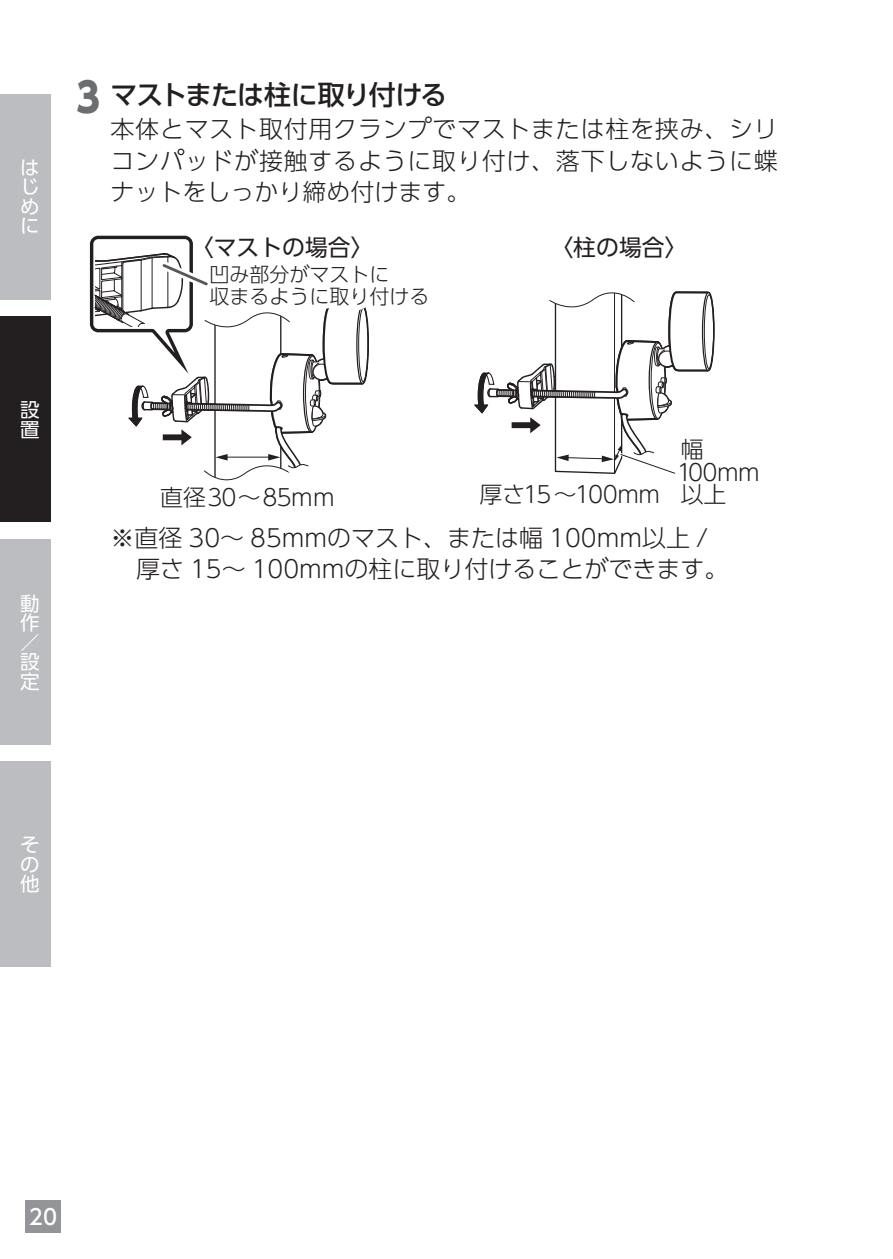
<style>
.page{position:relative;width:893px;height:1259px;background:#fff}
.page>*{position:absolute;margin:0;border:0;box-sizing:border-box;transform-origin:0 0}
.t1{font:500 27px "UD Shin Go Pro";letter-spacing:-.04em;color:#231f20}
.t2{font:300 24px/31.5px "UD Shin Go Pro";color:#231f20;text-align:justify}
.t3{font:300 22.8px/22.8px "UD Shin Go Pro";letter-spacing:-.02em;color:#231f20}
.t4{font:22.8px "UD Shin Go Pro";color:#231f20}
.t5{font:500 21.3px "UD Shin Go Pro";color:#fff}
.t6{font:300 20.1px/21.3px "UD Shin Go Pro";color:#231f20}
.t7{font:19.5px/19.5px "UD Shin Go Pro";color:#fff;text-align:justify}
.s1{font-weight:800;font-size:40.5px;color:#6c6d70}
</style>
<div class="page">
<div style="left:25px;top:1200px;width:36px;height:33px;background:#939598"></div>
<div style="left:0;top:94px;width:51px;height:205px;background:#bcbdc0"></div>
<div style="left:0;top:761px;width:51px;height:206px;background:#bcbdc0"></div>
<div style="left:0;top:539px;width:51px;height:206px;background:#bcbdc0"></div>
<div style="left:0;top:316px;width:51px;height:206px;background:#231f20"></div>
<svg style="left:474px;top:291px;width:241px;height:183px"></svg>
<svg style="left:89px;top:235px;width:280px;height:246px"></svg>
<p class="t7" style="left:20px;top:157px;width:20px">はじめに</p>
<p class="t7" style="left:20px;top:399px;width:21px">設置</p>
<p class="t7" style="left:20px;top:593px;width:21px">動作／設定</p>
<p class="t1" style="left:77px;top:73px;width:372px"><span class="s1">3</span> マストまたは柱に取り付ける</p>
<p class="t2" style="left:111px;top:113px;width:669px">本体とマスト取付用クランプでマストまたは柱を挟み、シリコンパッドが接触するように取り付け、落下しないように蝶ナットをしっかり締め付けます。</p>
<p class="t4" style="left:191px;top:229px;width:184px">〈マストの場合〉</p>
<p class="t6" style="left:209px;top:263px;width:222px">凹み部分がマストに<br>収まるように取り付ける</p>
<p class="t3" style="left:160px;top:485px;width:176px">直径30～85mm</p>
<p class="t4" style="left:550px;top:229px;width:139px">〈柱の場合〉</p>
<p class="t3" style="left:480px;top:482px;width:182px">厚さ15～100mm</p>
<p class="t3" style="left:677px;top:437px;width:84px">幅<br>100mm以上</p>
<p class="t2" style="left:136px;top:521px;width:594px;text-indent:-26px">※直径 30～ 85mmのマスト、または幅 100mm以上 /厚さ 15～ 100mmの柱に取り付けることができます。</p>
<p class="t7" style="left:20px;top:834px;width:20px">その他</p>
<p class="t5" style="left:29px;top:1200px;width:30px">20</p>
</div>
